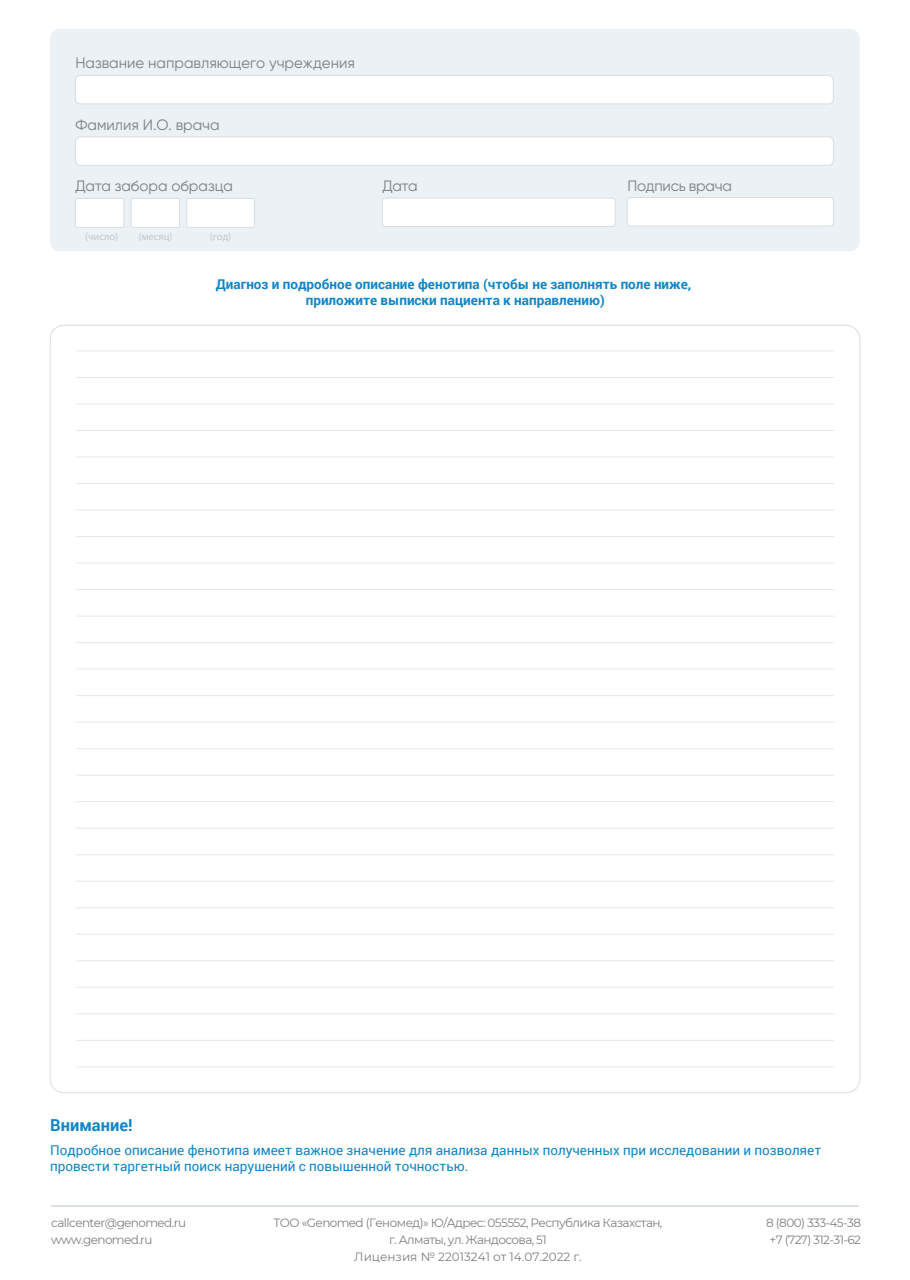
<style>
.page{position:relative;width:910px;height:1280px;background:#fff}
.page>*{position:absolute;margin:0;border:0;box-sizing:border-box;transform-origin:0 0}
.t1{font:700 16.5px "Roboto";color:#1185c7}
.t2{font:15px "Gilroy";color:#7c8081}
.t3{font:15px "Gilroy";letter-spacing:-.02em;color:#7c8081}
.t4{font:13.5px/16.2px "Roboto";color:#1185c7}
.t5{font:700 13.5px/16.2px "Roboto";color:#1185c7;text-align:center}
.t6{font:12px/16.8px "Montserrat";letter-spacing:-.05em;color:#7c8081}
.t7{font:10.5px "Myriad Pro";color:#c1c8cc}
</style>
<div class="page">
<div style="left:50px;top:29px;width:810px;height:222px;background:#ebf1f5;border-radius:10px"></div>
<hr style="left:51px;top:1205px;width:808px;height:2px;background:#dadfe2">
<div style="left:75px;top:198px;width:49px;height:29px;background:#fff;border-radius:2px"></div>
<div style="left:75px;top:198px;width:49px;height:30px;border:1px solid #d8dde0;border-radius:2px"></div>
<div style="left:131px;top:198px;width:49px;height:29px;background:#fff;border-radius:2px"></div>
<div style="left:131px;top:198px;width:49px;height:30px;border:1px solid #d8dde0;border-radius:2px"></div>
<div style="left:187px;top:198px;width:67px;height:29px;background:#fff"></div>
<div style="left:186px;top:198px;width:69px;height:30px;border:1px solid #d8dde0"></div>
<div style="left:75px;top:75px;width:758px;height:29px;background:#fff;border-radius:5px"></div>
<div style="left:75px;top:75px;width:759px;height:29px;border:1px solid #d8dde0;border-radius:5px"></div>
<div style="left:75px;top:137px;width:758px;height:28px;background:#fff;border-radius:5px"></div>
<div style="left:75px;top:136px;width:759px;height:30px;border:1px solid #d8dde0;border-radius:5px"></div>
<div style="left:382px;top:198px;width:233px;height:29px;background:#fff;border-radius:3px"></div>
<div style="left:382px;top:198px;width:233px;height:29px;border:1px solid #d8dde0;border-radius:3px"></div>
<div style="left:627px;top:197px;width:206px;height:29px;background:#fff;border-radius:3px"></div>
<div style="left:627px;top:197px;width:207px;height:29px;border:1px solid #d8dde0;border-radius:3px"></div>
<hr style="left:76px;top:351px;width:758px;height:1px;background:#e4e8ea">
<hr style="left:76px;top:377px;width:758px;height:1px;background:#e4e8ea">
<hr style="left:76px;top:404px;width:758px;height:1px;background:#e4e8ea">
<hr style="left:76px;top:430px;width:758px;height:1px;background:#e4e8ea">
<hr style="left:76px;top:457px;width:758px;height:1px;background:#e4e8ea">
<hr style="left:76px;top:483px;width:758px;height:1px;background:#e4e8ea">
<hr style="left:76px;top:510px;width:758px;height:1px;background:#e4e8ea">
<hr style="left:76px;top:536px;width:758px;height:1px;background:#e4e8ea">
<hr style="left:76px;top:563px;width:758px;height:1px;background:#e4e8ea">
<hr style="left:76px;top:589px;width:758px;height:1px;background:#e4e8ea">
<hr style="left:76px;top:616px;width:758px;height:1px;background:#e4e8ea">
<hr style="left:76px;top:642px;width:758px;height:1px;background:#e4e8ea">
<hr style="left:76px;top:669px;width:758px;height:1px;background:#e4e8ea">
<hr style="left:76px;top:695px;width:758px;height:1px;background:#e4e8ea">
<hr style="left:76px;top:722px;width:758px;height:1px;background:#e4e8ea">
<hr style="left:76px;top:748px;width:758px;height:1px;background:#e4e8ea">
<hr style="left:76px;top:775px;width:758px;height:1px;background:#e4e8ea">
<hr style="left:76px;top:801px;width:758px;height:1px;background:#e4e8ea">
<hr style="left:76px;top:828px;width:758px;height:1px;background:#e4e8ea">
<hr style="left:76px;top:854px;width:758px;height:1px;background:#e4e8ea">
<hr style="left:76px;top:881px;width:758px;height:1px;background:#e4e8ea">
<hr style="left:76px;top:907px;width:758px;height:1px;background:#e4e8ea">
<hr style="left:76px;top:934px;width:758px;height:1px;background:#e4e8ea">
<hr style="left:76px;top:960px;width:758px;height:1px;background:#e4e8ea">
<hr style="left:76px;top:987px;width:758px;height:1px;background:#e4e8ea">
<hr style="left:76px;top:1013px;width:758px;height:1px;background:#e4e8ea">
<hr style="left:76px;top:1040px;width:758px;height:1px;background:#e4e8ea">
<hr style="left:76px;top:1066px;width:758px;height:1px;background:#e4e8ea">
<p class="t2" style="left:75px;top:54px;width:281px">Название направляющего учреждения</p>
<p class="t2" style="left:75px;top:115px;width:146px">Фамилия И.О. врача</p>
<p class="t2" style="left:75px;top:176px;width:159px">Дата забора образца</p>
<p class="t2" style="left:382px;top:176px;width:37px">Дата</p>
<p class="t3" style="left:627px;top:176px;width:106px">Подпись врача</p>
<p class="t7" style="left:85px;top:230px;width:34px">(число)</p>
<p class="t7" style="left:139px;top:230px;width:35px">(месяц)</p>
<p class="t7" style="left:210px;top:230px;width:23px">(год)</p>
<p class="t5" style="left:216px;top:275px;width:477px">Диагноз и подробное описание фенотипа (чтобы не заполнять поле ниже, приложите выписки пациента к направлению)</p>
<h1 class="t1" style="left:50px;top:1114px;width:84px">Внимание!</h1>
<p class="t4" style="left:50px;top:1142px;width:773px">Подробное описание фенотипа имеет важное значение для анализа данных полученных при исследовании и позволяет провести таргетный поиск нарушений с повышенной точностью.</p>
<p class="t6" style="left:273px;top:1214px;width:390px;text-align:center">ТОО «Genomed (Геномед)» Ю/Адрес: 055552, Республика Казахстан, г. Алматы, ул. Жандосова, 51<br>Лицензия № 22013241 от 14.07.2022 г.</p>
<p class="t6" style="left:51px;top:1214px;width:136px">callcenter@genomed.ru www.genomed.ru</p>
<p class="t6" style="left:766px;top:1214px;width:96px">8 (800) 333-45-38 +7 (727) 312-31-62</p>
</div>
